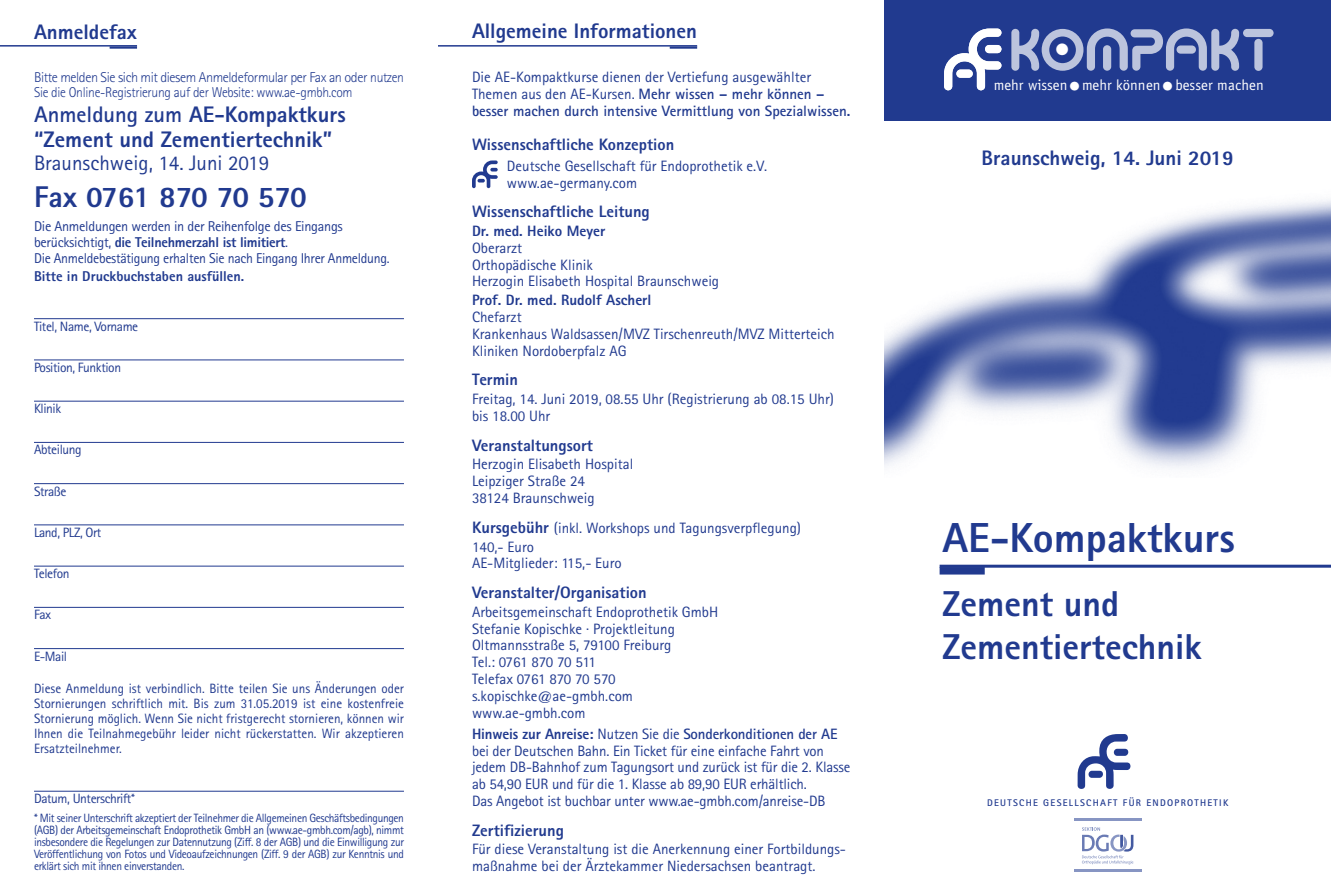
<style>
.page{position:relative;width:1331px;height:893px;background:#fff}
.page>*{position:absolute;margin:0;border:0;box-sizing:border-box;transform-origin:0 0}
.t1{font:800 42px "Rotis Sans Serif";color:#213a8f}
.t2{font:800 36px/43.2px "Rotis Sans Serif";color:#213a8f}
.t3{font:32.4px "Officina Sans";color:#fff}
.t4{font:800 30px "Rotis Sans Serif";letter-spacing:-.02em;color:#213a8f}
.t5{font:800 22.5px/24.8px "Rotis Sans Serif";color:#213a8f}
.t6{font:800 21px "Rotis Sans Serif";color:#213a8f}
.t7{font:21px "Rotis Sans Serif";color:#213a8f}
.t8{font:800 16.5px "Rotis Sans Serif";color:#213a8f}
.t9{font:15px/16.8px "Rotis Sans Serif";color:#213a8f}
.t10{font:700 15px/16.8px "Rotis Sans Serif";color:#213a8f}
.t11{font:800 15px "Rotis Sans Serif";color:#213a8f}
.t12{font:14.85px "Officina Sans";color:#fff}
.t13{font:14.25px/15.8px "Rotis Sans Serif";letter-spacing:-.02em;color:#213a8f}
.t14{font:300 14.25px/15.8px "Rotis Sans Serif";letter-spacing:-.03em;color:#213a8f}
.t15{font:800 14.25px "Rotis Sans Serif";color:#213a8f}
.t16{font:13.5px/15px "Rotis Sans Serif";letter-spacing:-.03em;color:#213a8f;text-align:justify}
.t17{font:12px/12px "Rotis Sans Serif";letter-spacing:-.03em;color:#213a8f;text-align:justify;scale:.96 1}
.t18{font:700 9.6px "Rotis Sans Serif";letter-spacing:.135em;color:#213a8f}
.s1{font-weight:700}
.s2{font-weight:800}
.s3{font-size:12px}
.s4{font-weight:400}
.s5{font-weight:800;font-size:16.5px}
.s6{font-size:24.6px}
</style>
<div class="page">
<img style="left:884px;top:200px;width:447px;height:268px">
<hr style="left:940px;top:565px;width:391px;height:3px;background:#213a8f">
<div style="left:940px;top:567px;width:45px;height:8px;background:#213a8f"></div>
<hr style="left:438px;top:45px;width:259px;height:2px;background:#213a8f">
<hr style="left:670px;top:46px;width:27px;height:3px;background:#213a8f">
<svg style="left:1077px;top:734px;width:53px;height:55px"></svg>
<div style="left:884px;top:0;width:447px;height:120px;background:#213a8f"></div>
<div style="left:1254px;top:39px;width:8px;height:32px;background:#bcc4dd;border-radius:4px"></div>
<div style="left:1243px;top:29px;width:30px;height:8px;background:#bcc4dd;border-radius:4px"></div>
<svg style="left:944px;top:29px;width:57px;height:61px"></svg>
<svg style="left:1011px;top:28px;width:228px;height:43px"></svg>
<hr style="left:0;top:45px;width:137px;height:2px;background:#213a8f">
<hr style="left:110px;top:46px;width:27px;height:3px;background:#213a8f">
<svg style="left:472px;top:160px;width:26px;height:28px"></svg>
<hr style="left:1074px;top:869px;width:68px;height:3px;background:#8795c3">
<hr style="left:1074px;top:819px;width:68px;height:2px;background:#8795c3">
<svg style="left:1082px;top:827px;width:51px;height:37px"></svg>
<hr style="left:34px;top:318px;width:370px;height:1px;background:#213a8f">
<hr style="left:34px;top:360px;width:370px;height:1px;background:#213a8f">
<hr style="left:34px;top:401px;width:370px;height:1px;background:#213a8f">
<hr style="left:34px;top:442px;width:370px;height:1px;background:#213a8f">
<hr style="left:34px;top:483px;width:370px;height:1px;background:#213a8f">
<hr style="left:34px;top:525px;width:370px;height:1px;background:#213a8f">
<hr style="left:34px;top:566px;width:370px;height:1px;background:#213a8f">
<hr style="left:34px;top:607px;width:370px;height:1px;background:#213a8f">
<hr style="left:34px;top:648px;width:370px;height:1px;background:#213a8f">
<hr style="left:34px;top:791px;width:370px;height:1px;background:#213a8f">
<h3 class="t6" style="left:34px;top:18px;width:105px">Anmeldefax</h3>
<p class="t14" style="left:34px;top:69px;width:371px">Bitte melden Sie sich mit diesem Anmeldeformular per Fax an oder nutzen<br>Sie die Online-Registrierung auf der Website: www.ae-gmbh.com</p>
<h3 class="t5" style="left:34px;top:102px;width:313px"><span class="s1">Anmeldung zum</span> AE-Kompaktkurs “Zement und Zementiertechnik”</h3>
<h3 class="t7" style="left:34px;top:151px;width:237px">Braunschweig, 14. Juni 2019</h3>
<h3 class="t4" style="left:34px;top:178px;width:274px">Fax 0761 870 70 570</h3>
<p class="t13" style="left:34px;top:219px;width:357px">Die Anmeldungen werden in der Reihenfolge des Eingangs berücksichtigt, <span class="s2">die Teilnehmerzahl ist limitiert</span>.<br>Die Anmeldebestätigung erhalten Sie nach Eingang Ihrer Anmeldung.</p>
<p class="t15" style="left:34px;top:267px;width:212px">Bitte in Druckbuchstaben ausfüllen.</p>
<p class="t16" style="left:34px;top:319px;width:106px">Titel, Name, Vorname</p>
<p class="t16" style="left:34px;top:360px;width:89px">Position, Funktion</p>
<p class="t16" style="left:34px;top:401px;width:29px">Klinik</p>
<p class="t16" style="left:34px;top:442px;width:49px">Abteilung</p>
<p class="t16" style="left:34px;top:483px;width:34px">Straße</p>
<p class="t16" style="left:34px;top:525px;width:69px">Land, PLZ, Ort</p>
<p class="t16" style="left:34px;top:566px;width:37px">Telefon</p>
<p class="t16" style="left:34px;top:607px;width:19px">Fax</p>
<p class="t16" style="left:34px;top:648px;width:35px">E-Mail</p>
<p class="t16" style="left:34px;top:680px;width:371px">Diese Anmeldung ist verbindlich. Bitte teilen Sie uns Änderungen oder Stornierungen schriftlich mit. Bis zum 31.05.2019 ist eine kostenfreie Stornierung möglich. Wenn Sie nicht fristgerecht stornieren, können wir Ihnen die Teilnahmegebühr leider nicht rückerstatten. Wir akzeptieren Ersatzteilnehmer.</p>
<p class="t16" style="left:34px;top:791px;width:102px">Datum, Unterschrift<span class="s3">*</span></p>
<p class="t17" style="left:34px;top:812px;width:387px">* Mit seiner Unterschrift akzeptiert der Teilnehmer die Allgemeinen Geschäftsbedingungen (AGB) der Arbeitsgemeinschaft Endoprothetik GmbH an (www.ae-gmbh.com/agb), nimmt insbesondere die Regelungen zur Datennutzung (Ziff. 8 der AGB) und die Einwilligung zur Veröffentlichung von Fotos und Videoaufzeichnungen (Ziff. 9 der AGB) zur Kenntnis und erklärt sich mit ihnen einverstanden.</p>
<h3 class="t6" style="left:472px;top:17px;width:227px">Allgemeine Informationen</h3>
<p class="t10" style="left:472px;top:69px;width:380px"><span class="s4">Die AE-Kompaktkurse dienen der Vertiefung ausgewählter<br>Themen aus den AE-Kursen.</span> Mehr wissen – mehr können – besser machen durch intensive Vermittlung von Spezialwissen.</p>
<p class="t8" style="left:472px;top:134px;width:204px">Wissenschaftliche Konzeption</p>
<p class="t9" style="left:507px;top:157px;width:262px">Deutsche Gesellschaft für Endoprothetik e.V. www.ae-germany.com</p>
<p class="t8" style="left:472px;top:201px;width:179px">Wissenschaftliche Leitung</p>
<p class="t11" style="left:472px;top:221px;width:135px">Dr. med. Heiko Meyer</p>
<p class="t9" style="left:472px;top:239px;width:249px">Oberarzt<br>Orthopädische Klinik<br>Herzogin Elisabeth Hospital Braunschweig</p>
<p class="t11" style="left:472px;top:291px;width:181px">Prof. Dr. med. Rudolf Ascherl</p>
<p class="t9" style="left:472px;top:309px;width:364px">Chefarzt<br>Krankenhaus Waldsassen/MVZ Tirschenreuth/MVZ Mitterteich<br>Kliniken Nordoberpfalz AG</p>
<p class="t8" style="left:472px;top:369px;width:48px">Termin</p>
<p class="t9" style="left:472px;top:391px;width:363px">Freitag, 14. Juni 2019, 08.55 Uhr (Registrierung ab 08.15 Uhr) bis 18.00 Uhr</p>
<p class="t8" style="left:472px;top:434px;width:122px">Veranstaltungsort</p>
<p class="t9" style="left:472px;top:456px;width:163px">Herzogin Elisabeth Hospital<br>Leipziger Straße 24<br>38124 Braunschweig</p>
<p class="t9" style="left:472px;top:518px;width:331px;line-height:18.9px"><span class="s5">Kursgebühr</span> (inkl. Workshops und Tagungsverpflegung)<br>140,- Euro</p>
<p class="t9" style="left:472px;top:555px;width:151px">AE-Mitglieder: 115,- Euro</p>
<p class="t8" style="left:472px;top:582px;width:176px">Veranstalter/Organisation</p>
<p class="t9" style="left:472px;top:603px;width:248px">Arbeitsgemeinschaft Endoprothetik GmbH<br>Stefanie Kopischke · Projektleitung<br>Oltmannsstraße 5, 79100 Freiburg<br>Tel.: 0761 870 70 511<br>Telefax 0761 870 70 570 s.kopischke@ae-gmbh.com www.ae-gmbh.com</p>
<p class="t9" style="left:472px;top:725px;width:380px"><span class="s2">Hinweis zur Anreise:</span> Nutzen Sie die <span class="s1">Sonderkonditionen der AE </span>bei der Deutschen Bahn. Ein Ticket für eine einfache Fahrt von jedem DB-Bahnhof zum Tagungsort und zurück ist für die 2. Klasse ab 54,90 EUR und für die 1. Klasse ab 89,90 EUR erhältlich.<br>Das Angebot ist buchbar unter www.ae-gmbh.com/anreise-DB</p>
<p class="t8" style="left:472px;top:819px;width:93px">Zertifizierung</p>
<p class="t9" style="left:472px;top:841px;width:376px">Für diese Veranstaltung ist die Anerkennung einer Fortbildungs&shy;maßnahme bei der Ärztekammer Niedersachsen beantragt.</p>
<h3 class="t3" style="left:1054px;top:32px;width:18px">•</h3>
<p class="t12" style="left:994px;top:76px;width:271px">mehr wissen<span class="s6">•</span>mehr können<span class="s6">•</span>besser machen</p>
<h3 class="t6" style="left:981px;top:145px;width:254px">Braunschweig, 14. Juni 2019</h3>
<h1 class="t1" style="left:942px;top:511px;width:294px">AE-Kompaktkurs</h1>
<h2 class="t2" style="left:942px;top:582px;width:261px">Zement und<br>Zementiertechnik</h2>
<p class="t18" style="left:987px;top:796px;width:243px">DEUTSCHE GESELLSCHAFT FÜR ENDOPROTHETIK</p>
</div>
